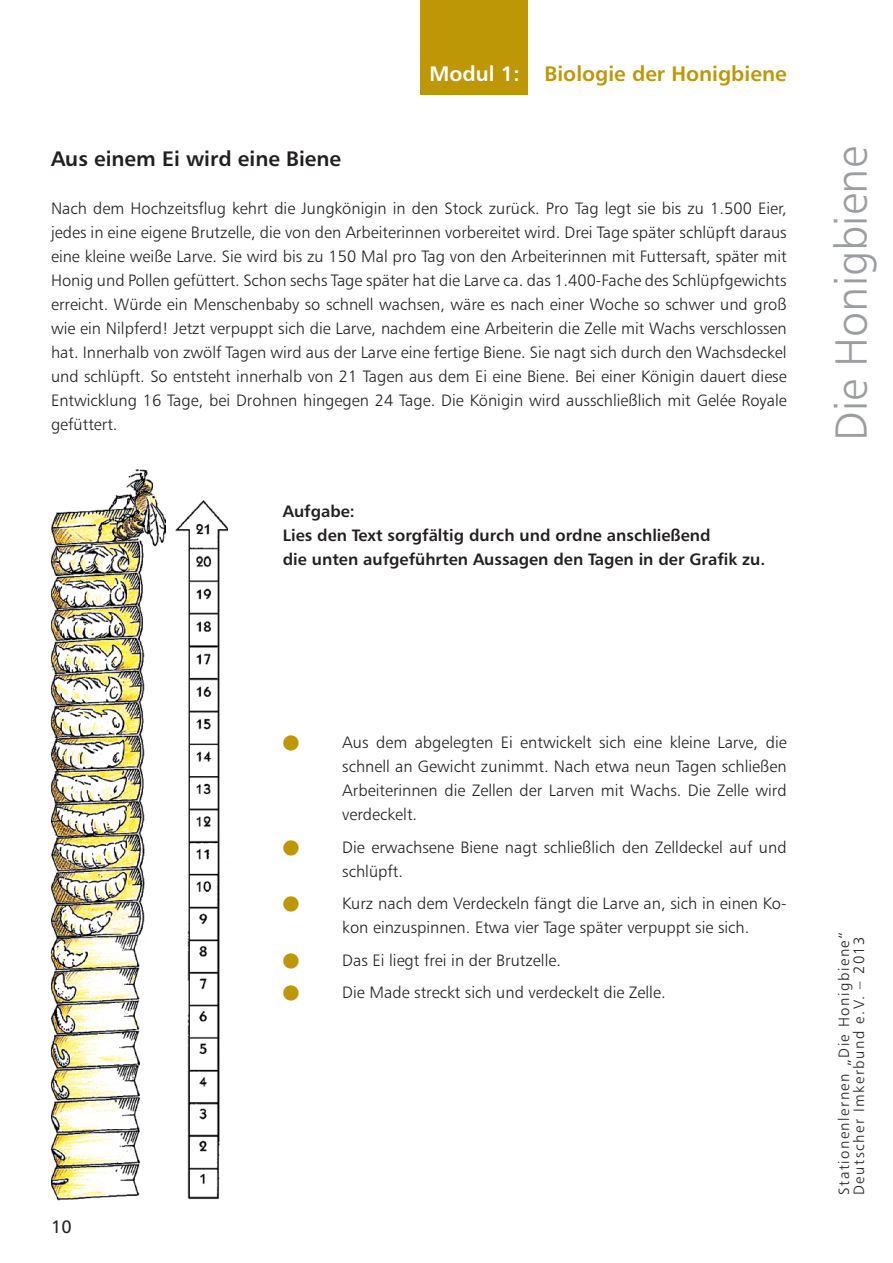
<style>
.page{position:relative;width:893px;height:1263px;background:#fff}
.page>*{position:absolute;margin:0;border:0;box-sizing:border-box;transform-origin:0 0}
.Arbeitsblätter{font:45px "Humanist 777 BT Light B";color:#9b9da0}
.Arbeitsblätter-2{font:21px "Humanist 777 BT Bold B";color:#bd9705}
.Arbeitsblätter-3{font:21px "Humanist 777 BT Bold B";color:#231f20}
.t1{font:18px "Humanist 777 BT Roman B";color:#231f20}
.Arbeitsblätter-4{font:16.5px/24px "Humanist 777 BT Light B";color:#231f20;text-align:justify}
.Arbeitsblätter-5{font:16.5px "Humanist 777 BT Bold B";color:#231f20}
.Arbeitsblätter-6{font:16.5px "Zapf Dingbats IT Cby BT";color:#bd9705}
.Text{font:15px "Humanist 777 BT Light B";letter-spacing:.1em;color:#231f20}
.s1{color:#fff}
</style>
<div class="page">
<img style="left:51px;top:469px;width:114px;height:732px">
<img style="left:175px;top:500px;width:53px;height:700px">
<div style="left:420px;top:0;width:108px;height:95px;background:#bd9705"></div>
<p class="Arbeitsblätter-2" style="left:430px;top:60px;width:359px"><span class="s1">Modul 1:</span> Biologie der Honigbiene</p>
<p class="Arbeitsblätter-3" style="left:51px;top:145px;width:292px">Aus einem Ei wird eine Biene</p>
<p class="Arbeitsblätter-4" style="left:51px;top:196px;width:737px">Nach dem Hochzeitsflug kehrt die Jungkönigin in den Stock zurück. Pro Tag legt sie bis zu 1.500 Eier, jedes in eine eigene Brutzelle, die von den Arbeiterinnen vorbereitet wird. Drei Tage später schlüpft daraus eine kleine weiße Larve. Sie wird bis zu 150 Mal pro Tag von den Arbeiterinnen mit Futtersaft, später mit Honig und Pollen gefüttert. Schon sechs Tage später hat die Larve ca. das 1.400-Fache des Schlüpfgewichts erreicht. Würde ein Menschenbaby so schnell wachsen, wäre es nach einer Woche so schwer und groß wie ein Nilpferd! Jetzt verpuppt sich die Larve, nachdem eine Arbeiterin die Zelle mit Wachs verschlossen hat. Innerhalb von zwölf Tagen wird aus der Larve eine fertige Biene. Sie nagt sich durch den Wachsdeckel und schlüpft. So entsteht innerhalb von 21 Tagen aus dem Ei eine Biene. Bei einer Königin dauert diese Entwicklung 16 Tage, bei Drohnen hingegen 24 Tage. Die Königin wird ausschließlich mit Gelée Royale gefüttert.</p>
<p class="Arbeitsblätter-5" style="left:283px;top:500px;width:74px">Aufgabe:</p>
<p class="Arbeitsblätter-5" style="left:283px;top:524px;width:429px">Lies den Text sorgfältig durch und ordne anschließend</p>
<p class="Arbeitsblätter-5" style="left:283px;top:548px;width:484px">die unten aufgeführten Aussagen den Tagen in der Grafik zu.</p>
<p class="Arbeitsblätter" style="left:823px;top:441px;width:296px;rotate:-90deg">Die Honigbiene</p>
<p class="t1" style="left:51px;top:1215px;width:22px">10</p>
<p class="Arbeitsblätter-6" style="left:283px;top:735px;width:18px">●</p>
<p class="Arbeitsblätter-4" style="left:342px;top:730px;width:446px">Aus dem abgelegten Ei entwickelt sich eine kleine Larve, die schnell an Gewicht zunimmt. Nach etwa neun Tagen schließen Arbeiterinnen die Zellen der Larven mit Wachs. Die Zelle wird verdeckelt.</p>
<p class="Arbeitsblätter-6" style="left:283px;top:839px;width:18px">●</p>
<p class="Arbeitsblätter-4" style="left:342px;top:835px;width:446px">Die erwachsene Biene nagt schließlich den Zelldeckel auf und schlüpft.</p>
<p class="Arbeitsblätter-6" style="left:283px;top:896px;width:18px">●</p>
<p class="Arbeitsblätter-4" style="left:342px;top:891px;width:446px">Kurz nach dem Verdeckeln fängt die Larve an, sich in einen Ko&shy;kon einzuspinnen. Etwa vier Tage später verpuppt sie sich.</p>
<p class="Arbeitsblätter-6" style="left:283px;top:952px;width:18px">●</p>
<p class="Arbeitsblätter-4" style="left:342px;top:948px;width:220px">Das Ei liegt frei in der Brutzelle.</p>
<p class="Arbeitsblätter-6" style="left:283px;top:985px;width:18px">●</p>
<p class="Arbeitsblätter-4" style="left:342px;top:980px;width:325px">Die Made streckt sich und verdeckelt die Zelle.</p>
<p class="Text" style="left:835px;top:1195px;width:265px;rotate:-90deg">Stationenlernen „Die Honigbiene“</p>
<p class="Text" style="left:850px;top:1195px;width:260px;rotate:-90deg">Deutscher Imkerbund e.V. – 2013</p>
</div>
